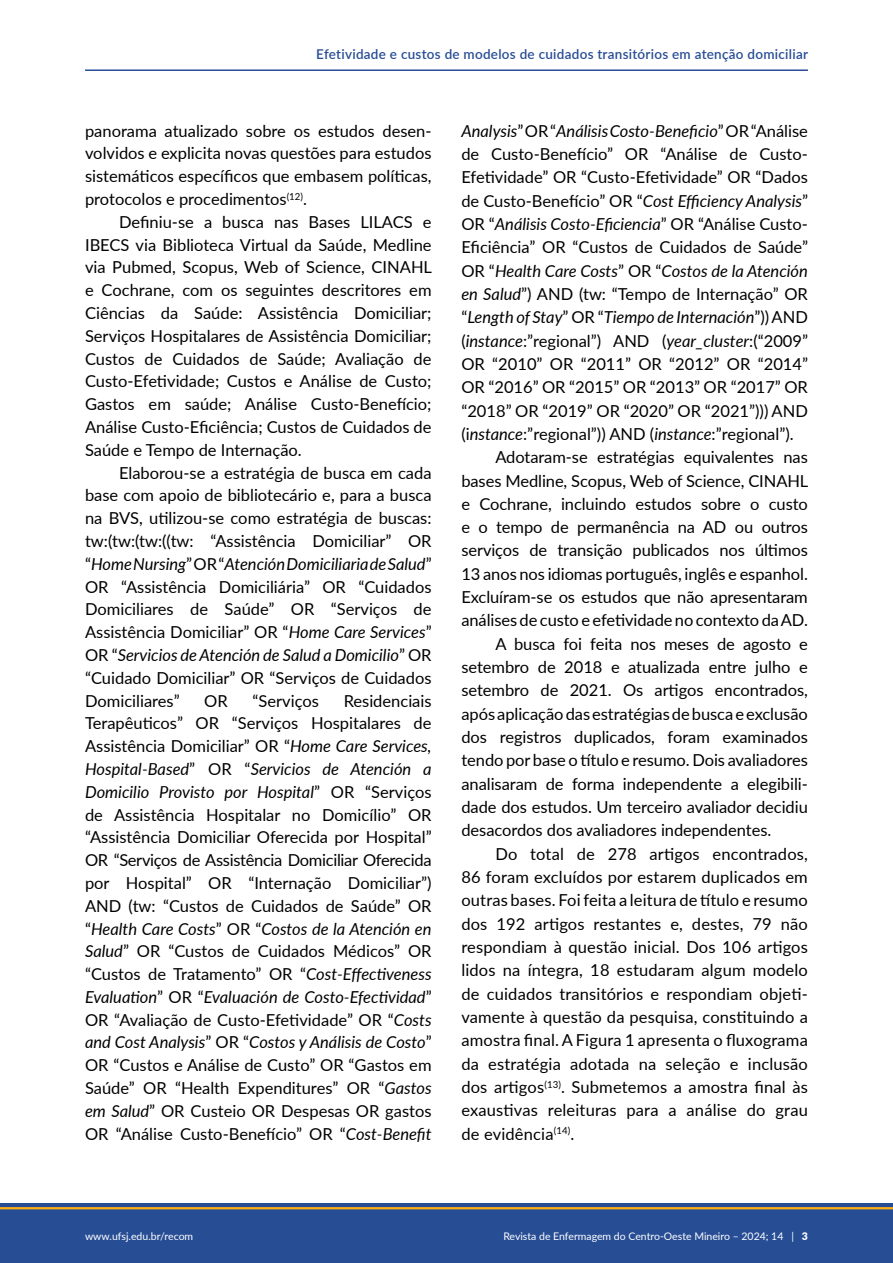
<style>
.page{position:relative;width:893px;height:1263px;background:#fff}
.page>*{position:absolute;margin:0;border:0;box-sizing:border-box;transform-origin:0 0}
.TXT{font:16.5px/22.8px "Lato";color:#000;text-align:justify}
.t1{font:600 13.5px "Lato";letter-spacing:.02em;color:#274d95}
.t2{font:10.5px "Lato";color:#fff}
.s1{font-style:italic}
.s2{font-weight:900}
</style>
<div class="page">
<div style="left:0;top:1203px;width:893px;height:60px;background:#274d95"></div>
<hr style="left:0;top:1207px;width:893px;height:2px;background:#ffb011">
<hr style="left:85px;top:69px;width:723px;height:2px;background:#274d95">
<p class="t1" style="left:316px;top:44px;width:493px">Efetividade e custos de modelos de cuidados transitórios em atenção domiciliar</p>
<p class="TXT" style="left:85px;top:118px;width:348px">panorama atualizado sobre os estudos desen&shy;volvidos e explicita novas questões para estudos sistemáticos específicos que embasem políticas, protocolos e procedimentos<sup>(12)</sup>.</p>
<p class="TXT" style="left:85px;top:210px;width:348px;text-indent:34px">Definiu-se a busca nas Bases LILACS e IBECS via Biblioteca Virtual da Saúde, Medline via Pubmed, Scopus, Web of Science, CINAHL e Cochrane, com os seguintes descritores em Ciências da Saúde: Assistência Domiciliar; Serviços Hospitalares de Assistência Domiciliar; Custos de Cuidados de Saúde; Avaliação de Custo-Efetividade; Custos e Análise de Custo; Gastos em saúde; Análise Custo-Benefício; Análise Custo-Eficiência; Custos de Cuidados de Saúde e Tempo de Internação.</p>
<p class="TXT" style="left:85px;top:460px;width:348px;text-indent:34px">Elaborou-se a estratégia de busca em cada base com apoio de bibliotecário e, para a busca na BVS, utilizou-se como estratégia de buscas: tw:(tw:(tw:((tw: “Assistência Domiciliar” OR “<span class="s1">Home Nursing</span>” OR “<span class="s1">Atención Domiciliaria de Salud</span>” OR “Assistência Domiciliária” OR “Cuidados Domiciliares de Saúde” OR “Serviços de Assistência Domiciliar” OR “<span class="s1">Home Care Services</span>” OR “<span class="s1">Servicios de Atención de Salud a Domicilio</span>” OR “Cuidado Domiciliar” OR “Serviços de Cuidados Domiciliares”</p>
<p class="TXT" style="left:204px;top:688px;width:25px">OR</p>
<p class="TXT" style="left:253px;top:688px;width:68px">“Serviços</p>
<p class="TXT" style="left:85px;top:688px;width:348px;text-indent:259px">Residenciais Terapêuticos” OR “Serviços Hospitalares de Assistência Domiciliar” OR “<span class="s1">Home Care Services, Hospital-Based</span>” OR “<span class="s1">Servicios de Atención a Domicilio Provisto por Hospital</span>” OR “Serviços de Assistência Hospitalar no Domicílio” OR “Assistência Domiciliar Oferecida por Hospital” OR “Serviços de Assistência Domiciliar Oferecida por Hospital” OR “Internação Domiciliar”)<br>AND (tw: “Custos de Cuidados de Saúde” OR “<span class="s1">Health Care Costs</span>” OR “<span class="s1">Costos de la Atención en Salud</span>” OR “Custos de Cuidados Médicos” OR “Custos de Tratamento” OR “<span class="s1">Cost-Effectiveness Evaluation</span>” OR “<span class="s1">Evaluación de Costo-Efectividad</span>” OR “Avaliação de Custo-Efetividade” OR “<span class="s1">Costs and Cost Analysis</span>” OR “<span class="s1">Costos y Análisis de Costo</span>” OR “Custos e Análise de Custo” OR “Gastos em Saúde” OR “Health Expenditures” OR “<span class="s1">Gastos em Salud</span>” OR Custeio OR Despesas OR gastos OR “Análise Custo-Benefício” OR “<span class="s1">Cost-Benefit</span></p>
<p class="TXT" style="left:461px;top:118px;width:348px;line-height:23.2px"><span class="s1">Analysis</span>” OR “<span class="s1">Análisis Costo-Beneficio</span>” OR “Análise de Custo-Benefício” OR “Análise de Custo-Efetividade” OR “Custo-Efetividade” OR “Dados de Custo-Benefício” OR “<span class="s1">Cost Efficiency Analysis</span>” OR “<span class="s1">Análisis Costo-Eficiencia</span>” OR “Análise Custo-Eficiência” OR “Custos de Cuidados de Saúde” OR “<span class="s1">Health Care Costs</span>” OR “<span class="s1">Costos de la Atención en Salud</span>”) AND (tw: “Tempo de Internação” OR “<span class="s1">Length of Stay</span>” OR “<span class="s1">Tiempo de Internación</span>”)) AND (<span class="s1">instance</span>:”regional”) AND (<span class="s1">year_cluster</span>:(“2009” OR “2010” OR “2011” OR “2012” OR “2014” OR “2016” OR “2015” OR “2013” OR “2017” OR “2018” OR “2019” OR “2020” OR “2021”))) AND (i<span class="s1">nstance</span>:”regional”)) AND (<span class="s1">instance</span>:”regional”).</p>
<p class="TXT" style="left:461px;top:445px;width:348px;line-height:23.2px;text-indent:34px">Adotaram-se estratégias equivalentes nas bases Medline, Scopus, Web of Science, CINAHL e Cochrane, incluindo estudos sobre o custo e o tempo de permanência na AD ou outros serviços de transição publicados nos últimos 13 anos nos idiomas português, inglês e espanhol.<br>Excluíram-se os estudos que não apresentaram análises de custo e efetividade no contexto da AD.</p>
<p class="TXT" style="left:461px;top:631px;width:348px;line-height:23.2px;text-indent:34px">A busca foi feita nos meses de agosto e setembro de 2018 e atualizada entre julho e setembro de 2021. Os artigos encontrados, apósaplicação das estratégias de busca e exclusão dos registros duplicados, foram examinados tendo por base o título e resumo. Dois avaliadores analisaram de forma independente a elegibili&shy;dade dos estudos. Um terceiro avaliador decidiu desacordos dos avaliadores independentes.</p>
<p class="TXT" style="left:461px;top:841px;width:348px;line-height:23.2px;text-indent:34px">Do total de 278 artigos encontrados, 86 foram excluídos por estarem duplicados em outras bases. Foi feita a leitura de título e resumo dos 192 artigos restantes e, destes, 79 não respondiam à questão inicial. Dos 106 artigos lidos na íntegra, 18 estudaram algum modelo de cuidados transitórios e respondiam objeti&shy;vamente à questão da pesquisa, constituindo a amostra final. A Figura 1 apresenta o fluxograma da estratégia adotada na seleção e inclusão dos artigos<sup>(13)</sup>. Submetemos a amostra final às exaustivas releituras para a análise do grau de evidência<sup>(14)</sup>.</p>
<p class="t2" style="left:85px;top:1228px;width:110px">www.ufsj.edu.br/recom</p>
<p class="t2" style="left:503px;top:1228px;width:306px">Revista de Enfermagem do Centro-Oeste Mineiro – 2024; 14 | <span class="s2">3</span></p>
</div>
